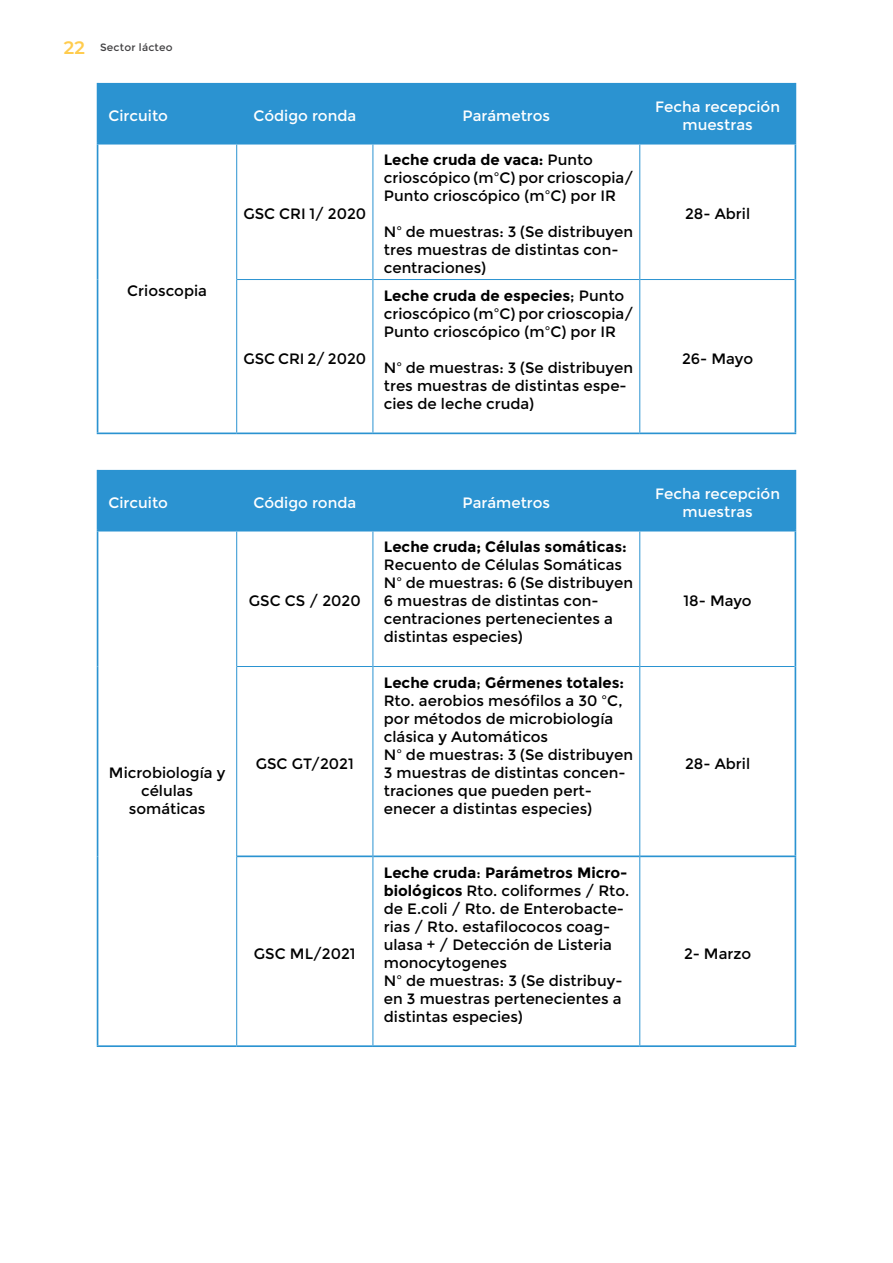
<style>
.page{position:relative;width:893px;height:1263px;background:#fff}
.page>*{position:absolute;margin:0;border:0;box-sizing:border-box;transform-origin:0 0}
.t1{font:15px/18px "Montserrat";color:#000}
.t2{font:15px/18px "Montserrat";color:#fff;text-align:center}
.t3{font:700 15px "Montserrat";color:#000}
.t4{font:10.5px "Montserrat";letter-spacing:.02em;color:#414042}
.s1{font-weight:600;font-size:18px;color:#ffcc4e}
.s2{font-weight:700}
</style>
<div class="page">
<div style="left:98px;top:83px;width:697px;height:60px;background:#2b93d1"></div>
<hr style="left:97px;top:143px;width:140px;height:2px;background:#2b93d1">
<hr style="left:237px;top:143px;width:136px;height:2px;background:#2b93d1">
<hr style="left:373px;top:143px;width:267px;height:2px;background:#2b93d1">
<hr style="left:640px;top:143px;width:156px;height:2px;background:#2b93d1">
<hr style="left:237px;top:279px;width:136px;height:1px;background:#2b93d1">
<hr style="left:373px;top:279px;width:266px;height:1px;background:#2b93d1">
<hr style="left:640px;top:279px;width:155px;height:1px;background:#2b93d1">
<hr style="left:97px;top:432px;width:140px;height:2px;background:#2b93d1">
<hr style="left:237px;top:432px;width:136px;height:2px;background:#2b93d1">
<hr style="left:373px;top:432px;width:267px;height:2px;background:#2b93d1">
<hr style="left:640px;top:432px;width:156px;height:2px;background:#2b93d1">
<hr style="left:97px;top:145px;width:1px;height:134px;background:#2b93d1">
<hr style="left:97px;top:279px;width:1px;height:153px;background:#2b93d1">
<hr style="left:795px;top:145px;width:1px;height:134px;background:#2b93d1">
<hr style="left:795px;top:279px;width:1px;height:153px;background:#2b93d1">
<hr style="left:97px;top:83px;width:1px;height:60px;background:#2b93d1">
<hr style="left:795px;top:83px;width:1px;height:60px;background:#2b93d1">
<hr style="left:236px;top:145px;width:1px;height:134px;background:#2b93d1">
<hr style="left:236px;top:279px;width:1px;height:153px;background:#2b93d1">
<hr style="left:639px;top:145px;width:1px;height:134px;background:#2b93d1">
<hr style="left:639px;top:279px;width:1px;height:153px;background:#2b93d1">
<hr style="left:373px;top:145px;width:1px;height:134px;background:#2b93d1">
<hr style="left:373px;top:279px;width:1px;height:153px;background:#2b93d1">
<div style="left:98px;top:470px;width:697px;height:60px;background:#2b93d1"></div>
<hr style="left:97px;top:530px;width:140px;height:1px;background:#2b93d1">
<hr style="left:237px;top:530px;width:136px;height:1px;background:#2b93d1">
<hr style="left:373px;top:530px;width:267px;height:1px;background:#2b93d1">
<hr style="left:640px;top:530px;width:156px;height:1px;background:#2b93d1">
<hr style="left:237px;top:666px;width:136px;height:1px;background:#2b93d1">
<hr style="left:373px;top:666px;width:266px;height:1px;background:#2b93d1">
<hr style="left:640px;top:666px;width:155px;height:1px;background:#2b93d1">
<hr style="left:97px;top:1045px;width:140px;height:2px;background:#2b93d1">
<hr style="left:237px;top:855px;width:136px;height:2px;background:#2b93d1">
<hr style="left:373px;top:855px;width:266px;height:2px;background:#2b93d1">
<hr style="left:640px;top:855px;width:156px;height:2px;background:#2b93d1">
<hr style="left:237px;top:1045px;width:136px;height:2px;background:#2b93d1">
<hr style="left:373px;top:1045px;width:267px;height:2px;background:#2b93d1">
<hr style="left:640px;top:1045px;width:156px;height:2px;background:#2b93d1">
<hr style="left:97px;top:531px;width:1px;height:135px;background:#2b93d1">
<hr style="left:97px;top:666px;width:1px;height:190px;background:#2b93d1">
<hr style="left:97px;top:856px;width:1px;height:189px;background:#2b93d1">
<hr style="left:795px;top:531px;width:1px;height:135px;background:#2b93d1">
<hr style="left:795px;top:666px;width:1px;height:189px;background:#2b93d1">
<hr style="left:795px;top:857px;width:1px;height:188px;background:#2b93d1">
<hr style="left:97px;top:470px;width:1px;height:60px;background:#2b93d1">
<hr style="left:795px;top:470px;width:1px;height:60px;background:#2b93d1">
<hr style="left:236px;top:531px;width:1px;height:135px;background:#2b93d1">
<hr style="left:236px;top:666px;width:1px;height:190px;background:#2b93d1">
<hr style="left:236px;top:856px;width:1px;height:189px;background:#2b93d1">
<hr style="left:639px;top:531px;width:1px;height:135px;background:#2b93d1">
<hr style="left:639px;top:666px;width:1px;height:190px;background:#2b93d1">
<hr style="left:639px;top:856px;width:1px;height:189px;background:#2b93d1">
<hr style="left:373px;top:531px;width:1px;height:135px;background:#2b93d1">
<hr style="left:373px;top:666px;width:1px;height:190px;background:#2b93d1">
<hr style="left:373px;top:856px;width:1px;height:189px;background:#2b93d1">
<p class="t4" style="left:64px;top:41px;width:111px"><span class="s1">22</span> Sector lácteo</p>
<p class="t2" style="left:108px;top:106px;width:61px">Circuito</p>
<p class="t2" style="left:253px;top:106px;width:104px">Código ronda</p>
<p class="t2" style="left:463px;top:106px;width:89px">Parámetros</p>
<p class="t2" style="left:655px;top:97px;width:127px">Fecha recepción muestras</p>
<p class="t1" style="left:127px;top:282px;width:81px">Crioscopia</p>
<p class="t1" style="left:243px;top:205px;width:124px">GSC CRI 1/ 2020</p>
<p class="t1" style="left:243px;top:350px;width:124px">GSC CRI 2/ 2020</p>
<p class="t1" style="left:384px;top:151px;width:251px"><span class="s2">Leche cruda de vaca:</span> Punto crioscópico (mºC) por crioscopia/<br>Punto crioscópico (mºC) por IR</p>
<p class="t1" style="left:384px;top:223px;width:251px">Nº de muestras: 3 (Se distribuyen tres muestras de distintas con&shy;centraciones)</p>
<p class="t1" style="left:384px;top:287px;width:251px"><span class="s2">Leche cruda de especies</span>; Punto crioscópico (mºC) por crioscopia/<br>Punto crioscópico (mºC) por IR</p>
<p class="t1" style="left:384px;top:359px;width:251px">Nº de muestras: 3 (Se distribuyen tres muestras de distintas espe&shy;cies de leche cruda)</p>
<p class="t1" style="left:685px;top:205px;width:67px">28- Abril</p>
<p class="t1" style="left:682px;top:350px;width:73px">26- Mayo</p>
<p class="t2" style="left:108px;top:493px;width:61px">Circuito</p>
<p class="t2" style="left:253px;top:493px;width:104px">Código ronda</p>
<p class="t2" style="left:463px;top:493px;width:89px">Parámetros</p>
<p class="t2" style="left:655px;top:484px;width:127px">Fecha recepción muestras</p>
<p class="t1" style="left:249px;top:592px;width:113px">GSC CS / 2020</p>
<p class="t1" style="left:109px;top:763px;width:118px;text-align:center">Microbiología y células somáticas</p>
<p class="t1" style="left:256px;top:754px;width:99px">GSC GT/2021</p>
<p class="t1" style="left:254px;top:944px;width:103px">GSC ML/2021</p>
<p class="t3" style="left:384px;top:538px;width:244px">Leche cruda; Células somáticas:</p>
<p class="t1" style="left:384px;top:556px;width:251px">Recuento de Células Somáticas<br>Nº de muestras: 6 (Se distribuyen<br>6 muestras de distintas con&shy;centraciones pertenecientes a distintas especies)</p>
<p class="t1" style="left:384px;top:673px;width:251px"><span class="s2">Leche cruda</span>; <span class="s2">Gérmenes totales:<br></span>Rto. aerobios mesófilos a 30 ºC, por métodos de microbiología clásica y Automáticos<br>Nº de muestras: 3 (Se distribuyen<br>3 muestras de distintas concen&shy;traciones que pueden pert&shy;enecer a distintas especies)</p>
<p class="t1" style="left:384px;top:863px;width:247px"><span class="s2">Leche cruda</span>: <span class="s2">Parámetros Micro&shy;biológicos</span> Rto. coliformes / Rto. de E.coli / Rto. de Enterobacte&shy;rias / Rto. estafilococos coag&shy;ulasa + / Detección de Listeria monocytogenes<br>Nº de muestras: 3 (Se distribuy&shy;en 3 muestras pertenecientes a distintas especies)</p>
<p class="t1" style="left:683px;top:592px;width:70px">18- Mayo</p>
<p class="t1" style="left:685px;top:754px;width:67px">28- Abril</p>
<p class="t1" style="left:684px;top:944px;width:69px">2- Marzo</p>
</div>
